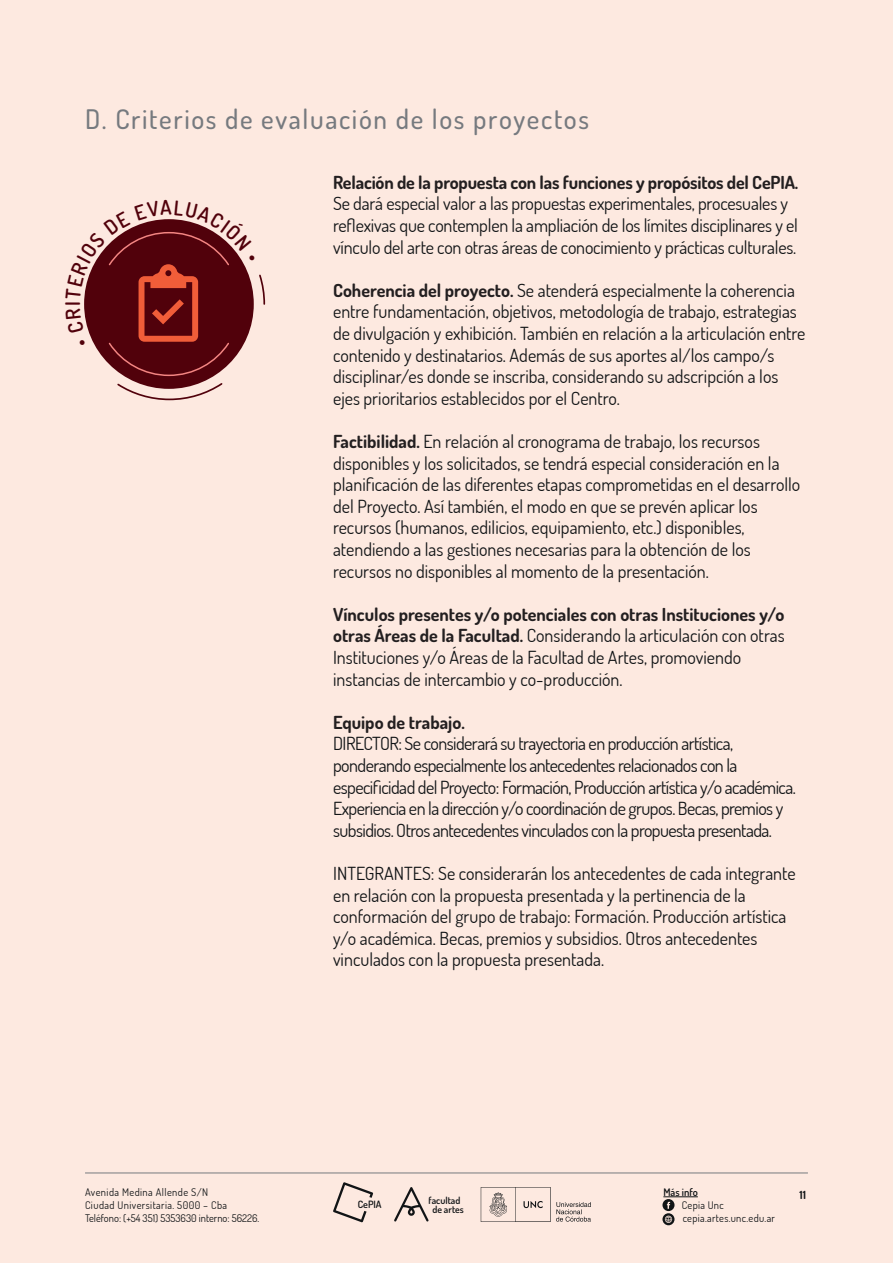
<style>
.page{position:relative;width:893px;height:1263px;background:#fde9e0}
.page>*{position:absolute;margin:0;border:0;box-sizing:border-box;transform-origin:0 0}
.t1{font:500 27px "Dosis";letter-spacing:.06em;color:#767a7f}
.t2{font:600 20.25px "Dosis";color:#51010b}
.t3{font:18px/21.6px "Dosis";color:#111416}
.t4{font:18px/21.6px "Dosis";letter-spacing:-.03em;color:#111416}
.t5{font:700 18px "Dosis";letter-spacing:-.01em;color:#231f20}
.t6{font:700 11.25px "Dosis";color:#111416}
.t7{font:10.5px/12.9px "Dosis";letter-spacing:.03em;color:#111416}
.t8{font:600 10.5px "Dosis";color:#111416}
.t9{font:600 10.05px "Dosis";color:#111416}
.t10{font:600 9.75px "Dosis";color:#111416}
.s1{font-weight:700;color:#231f20}
</style>
<div class="page">
<hr style="left:85px;top:1172px;width:723px;height:1px;background:#767a7f">
<hr style="left:663px;top:1196px;width:35px;height:1px;background:#111416">
<svg style="left:662px;top:1199px;width:12px;height:26px"></svg>
<svg style="left:394px;top:1187px;width:35px;height:34px"></svg>
<svg style="left:333px;top:1182px;width:40px;height:40px"></svg>
<svg style="left:481px;top:1187px;width:110px;height:35px"></svg>
<svg style="left:84px;top:219px;width:182px;height:182px"></svg>
<h1 class="t1" style="left:85px;top:102px;width:505px">D. Criterios de evaluación de los proyectos</h1>
<p class="t2" style="left:60px;top:306px;width:6px;rotate:-90deg">I</p>
<p class="t5" style="left:333px;top:171px;width:467px">Relación de la propuesta con las funciones y propósitos del CePIA.</p>
<p class="t3" style="left:333px;top:192px;width:466px">Se dará especial valor a las propuestas experimentales, procesuales y reflexivas que contemplen la ampliación de los límites disciplinares y el vínculo del arte con otras áreas de conocimiento y prácticas culturales.</p>
<p class="t3" style="left:333px;top:279px;width:474px"><span class="s1">Coherencia del proyecto.</span> Se atenderá especialmente la coherencia entre fundamentación, objetivos, metodología de trabajo, estrategias de divulgación y exhibición. También en relación a la articulación entre contenido y destinatarios. Además de sus aportes al/los campo/s disciplinar/es donde se inscriba, considerando su adscripción a los ejes prioritarios establecidos por el Centro.</p>
<p class="t3" style="left:333px;top:430px;width:469px"><span class="s1">Factibilidad.</span> En relación al cronograma de trabajo, los recursos disponibles y los solicitados, se tendrá especial consideración en la planificación de las diferentes etapas comprometidas en el desarrollo del Proyecto. Así también, el modo en que se prevén aplicar los recursos (humanos, edilicios, equipamiento, etc.) disponibles, atendiendo a las gestiones necesarias para la obtención de los recursos no disponibles al momento de la presentación.</p>
<p class="t3" style="left:333px;top:603px;width:453px"><span class="s1">Vínculos presentes y/o potenciales con otras Instituciones y/o otras Áreas de la Facultad.</span> Considerando la articulación con otras Instituciones y/o Áreas de la Facultad de Artes, promoviendo instancias de intercambio y co-producción.</p>
<p class="t5" style="left:333px;top:711px;width:133px">Equipo de trabajo.</p>
<p class="t4" style="left:333px;top:732px;width:464px">DIRECTOR: Se considerará su trayectoria en producción artística, ponderando especialmente los antecedentes relacionados con la especificidad del Proyecto: Formación, Producción artística y/o académica.<br>Experiencia en la dirección y/o coordinación de grupos. Becas, premios y subsidios. Otros antecedentes vinculados con la propuesta presentada.</p>
<p class="t3" style="left:333px;top:862px;width:464px">INTEGRANTES: Se considerarán los antecedentes de cada integrante en relación con la propuesta presentada y la pertinencia de la conformación del grupo de trabajo: Formación. Producción artística y/o académica. Becas, premios y subsidios. Otros antecedentes vinculados con la propuesta presentada.</p>
<p class="t7" style="left:85px;top:1186px;width:176px">Avenida Medina Allende S/N<br>Ciudad Universitaria. 5000 – Cba<br>Teléfono: (+54 351) 5353630 interno: 56226.</p>
<p class="t8" style="left:663px;top:1185px;width:36px">Más info</p>
<p class="t10" style="left:428px;top:1194px;width:33px">facultad</p>
<p class="t9" style="left:358px;top:1198px;width:25px">CePIA</p>
<p class="t7" style="left:682px;top:1198px;width:95px">Cepia Unc cepia.artes.unc.edu.ar</p>
<p class="t10" style="left:432px;top:1203px;width:33px">de artes</p>
<p class="t6" style="left:800px;top:1188px;width:8px">11</p>
</div>
